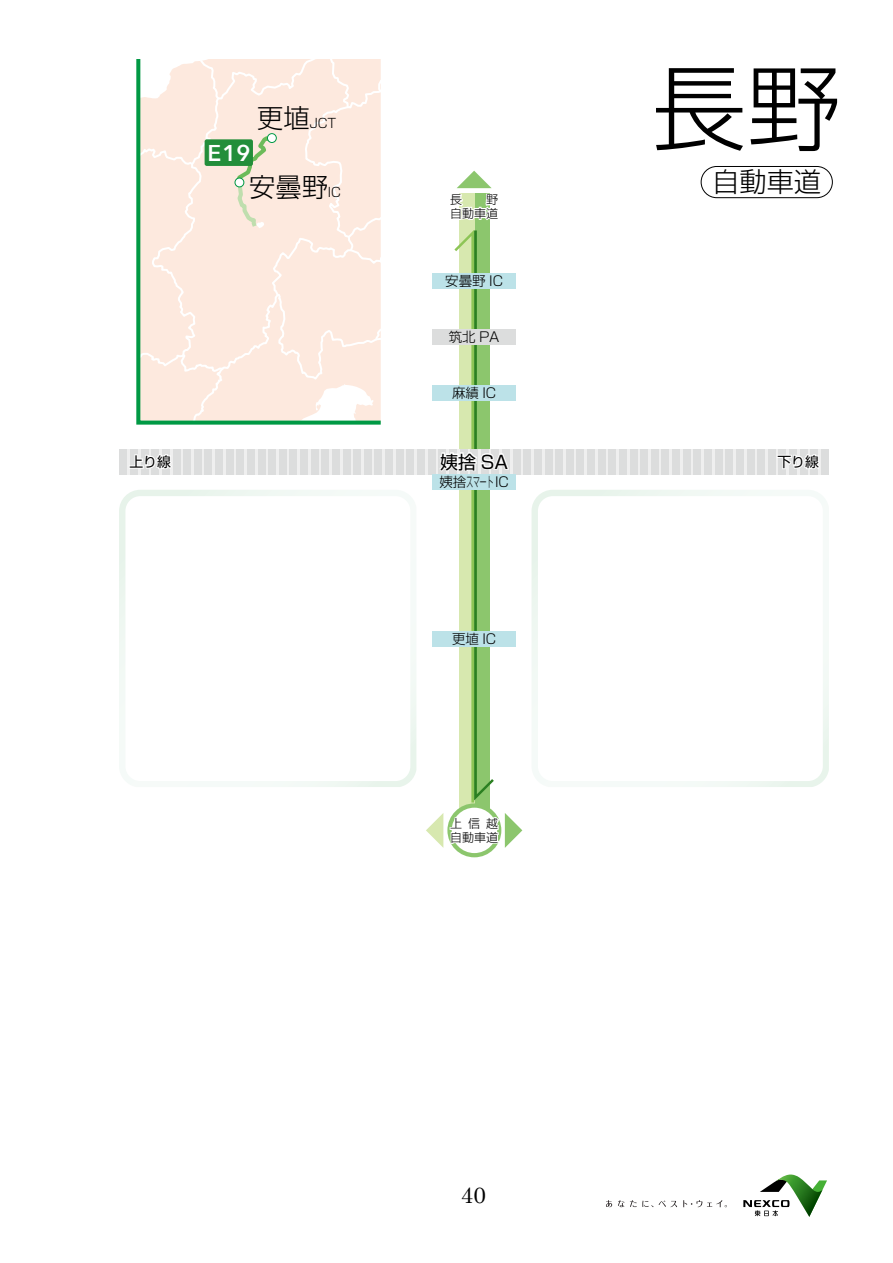
<style>
.page{position:relative;width:893px;height:1263px;background:#fff}
.page>*{position:absolute;margin:0;border:0;box-sizing:border-box;transform-origin:0 0}
.t1{font:300 94.2px "Shin Go Pro";color:#000}
.t2{font:300 27.15px "Shin Go Pro";color:#000}
.t3{font:300 26.25px "Shin Go Pro";color:#000}
.t4{font:600 22.8px "Avenir Next";color:#fff}
.t5{font:22.5px "Century Schoolbook";color:#000}
.t6{font:18px "Shin Go Pro";color:#000}
.t7{font:13.8px "Shin Go Pro";color:#000}
.t8{font:300 13.5px "Shin Go Pro";color:#000}
.t9{font:300 12.9px "Shin Go Pro";color:#000}
.t10{font:300 12px/13.5px "Shin Go Pro";color:#000}
.s1{font-size:26.25px}
.s2{font-size:12.9px}
</style>
<div class="page">
<svg style="left:127px;top:449px;width:694px;height:25px;fill:#efefef"></svg>
<div style="left:120px;top:449px;width:7px;height:25px;background:#dcdddd"></div>
<div style="left:130px;top:449px;width:8px;height:25px;background:#dcdddd"></div>
<div style="left:141px;top:449px;width:7px;height:25px;background:#dcdddd"></div>
<div style="left:152px;top:449px;width:7px;height:25px;background:#dcdddd"></div>
<div style="left:162px;top:449px;width:8px;height:25px;background:#dcdddd"></div>
<div style="left:173px;top:449px;width:7px;height:25px;background:#dcdddd"></div>
<div style="left:183px;top:449px;width:8px;height:25px;background:#dcdddd"></div>
<div style="left:194px;top:449px;width:7px;height:25px;background:#dcdddd"></div>
<div style="left:205px;top:449px;width:7px;height:25px;background:#dcdddd"></div>
<div style="left:215px;top:449px;width:8px;height:25px;background:#dcdddd"></div>
<div style="left:226px;top:449px;width:7px;height:25px;background:#dcdddd"></div>
<div style="left:237px;top:449px;width:7px;height:25px;background:#dcdddd"></div>
<div style="left:247px;top:449px;width:8px;height:25px;background:#dcdddd"></div>
<div style="left:258px;top:449px;width:7px;height:25px;background:#dcdddd"></div>
<div style="left:268px;top:449px;width:8px;height:25px;background:#dcdddd"></div>
<div style="left:279px;top:449px;width:7px;height:25px;background:#dcdddd"></div>
<div style="left:290px;top:449px;width:7px;height:25px;background:#dcdddd"></div>
<div style="left:300px;top:449px;width:8px;height:25px;background:#dcdddd"></div>
<div style="left:311px;top:449px;width:7px;height:25px;background:#dcdddd"></div>
<div style="left:322px;top:449px;width:7px;height:25px;background:#dcdddd"></div>
<div style="left:332px;top:449px;width:8px;height:25px;background:#dcdddd"></div>
<div style="left:343px;top:449px;width:7px;height:25px;background:#dcdddd"></div>
<div style="left:353px;top:449px;width:8px;height:25px;background:#dcdddd"></div>
<div style="left:364px;top:449px;width:8px;height:25px;background:#dcdddd"></div>
<div style="left:375px;top:449px;width:7px;height:25px;background:#dcdddd"></div>
<div style="left:385px;top:449px;width:8px;height:25px;background:#dcdddd"></div>
<div style="left:396px;top:449px;width:7px;height:25px;background:#dcdddd"></div>
<div style="left:407px;top:449px;width:7px;height:25px;background:#dcdddd"></div>
<div style="left:417px;top:449px;width:8px;height:25px;background:#dcdddd"></div>
<div style="left:428px;top:449px;width:7px;height:25px;background:#dcdddd"></div>
<div style="left:513px;top:449px;width:7px;height:25px;background:#dcdddd"></div>
<div style="left:524px;top:449px;width:7px;height:25px;background:#dcdddd"></div>
<div style="left:534px;top:449px;width:8px;height:25px;background:#dcdddd"></div>
<div style="left:545px;top:449px;width:7px;height:25px;background:#dcdddd"></div>
<div style="left:555px;top:449px;width:8px;height:25px;background:#dcdddd"></div>
<div style="left:566px;top:449px;width:7px;height:25px;background:#dcdddd"></div>
<div style="left:577px;top:449px;width:7px;height:25px;background:#dcdddd"></div>
<div style="left:587px;top:449px;width:8px;height:25px;background:#dcdddd"></div>
<div style="left:598px;top:449px;width:7px;height:25px;background:#dcdddd"></div>
<div style="left:609px;top:449px;width:7px;height:25px;background:#dcdddd"></div>
<div style="left:619px;top:449px;width:8px;height:25px;background:#dcdddd"></div>
<div style="left:630px;top:449px;width:7px;height:25px;background:#dcdddd"></div>
<div style="left:640px;top:449px;width:8px;height:25px;background:#dcdddd"></div>
<div style="left:651px;top:449px;width:7px;height:25px;background:#dcdddd"></div>
<div style="left:662px;top:449px;width:7px;height:25px;background:#dcdddd"></div>
<div style="left:672px;top:449px;width:8px;height:25px;background:#dcdddd"></div>
<div style="left:683px;top:449px;width:7px;height:25px;background:#dcdddd"></div>
<div style="left:694px;top:449px;width:7px;height:25px;background:#dcdddd"></div>
<div style="left:704px;top:449px;width:8px;height:25px;background:#dcdddd"></div>
<div style="left:715px;top:449px;width:7px;height:25px;background:#dcdddd"></div>
<div style="left:725px;top:449px;width:8px;height:25px;background:#dcdddd"></div>
<div style="left:736px;top:449px;width:8px;height:25px;background:#dcdddd"></div>
<div style="left:747px;top:449px;width:7px;height:25px;background:#dcdddd"></div>
<div style="left:757px;top:449px;width:8px;height:25px;background:#dcdddd"></div>
<div style="left:768px;top:449px;width:7px;height:25px;background:#dcdddd"></div>
<div style="left:779px;top:449px;width:7px;height:25px;background:#dcdddd"></div>
<div style="left:789px;top:449px;width:8px;height:25px;background:#dcdddd"></div>
<div style="left:800px;top:449px;width:7px;height:25px;background:#dcdddd"></div>
<div style="left:811px;top:449px;width:7px;height:25px;background:#dcdddd"></div>
<div style="left:821px;top:449px;width:8px;height:25px;background:#dcdddd"></div>
<svg style="left:128px;top:453px;width:45px;height:18px"></svg>
<svg style="left:119px;top:490px;width:297px;height:297px"></svg>
<svg style="left:776px;top:453px;width:45px;height:18px"></svg>
<svg style="left:531px;top:490px;width:298px;height:297px"></svg>
<svg style="left:606px;top:1200px;width:6px;height:7px"></svg>
<svg style="left:618px;top:1200px;width:6px;height:7px"></svg>
<svg style="left:683px;top:1200px;width:44px;height:7px"></svg>
<svg style="left:630px;top:1200px;width:47px;height:7px"></svg>
<svg style="left:743px;top:1174px;width:84px;height:43px"></svg>
<div style="left:701px;top:166px;width:132px;height:32px;border:1px solid #000;border-radius:16px"></div>
<svg style="left:438px;top:230px;width:73px;height:572px"></svg>
<div style="left:432px;top:273px;width:84px;height:16px;background:#bce2e8"></div>
<div style="left:432px;top:631px;width:84px;height:16px;background:#bce2e8"></div>
<div style="left:432px;top:329px;width:84px;height:16px;background:#dcdddd"></div>
<svg style="left:457px;top:171px;width:35px;height:51px"></svg>
<div style="left:432px;top:385px;width:84px;height:16px;background:#bce2e8"></div>
<svg style="left:450px;top:805px;width:49px;height:50px"></svg>
<div style="left:447px;top:803px;width:54px;height:54px;border:4px solid #8cc66d;border-radius:50%"></div>
<svg style="left:426px;top:813px;width:96px;height:35px"></svg>
<svg style="left:136px;top:59px;width:245px;height:366px;background:#f5e8db"></svg>
<div style="left:205px;top:139px;width:48px;height:27px;background:#238e3a;border-radius:2px"></div>
<div style="left:432px;top:474px;width:84px;height:15px;background:#bce2e8"></div>
<h3 class="t4" style="left:208px;top:133px;width:44px">E19</h3>
<p class="t9" style="left:257px;top:113px;width:81px"><span class="s1">更埴</span>JCT</p>
<h3 class="t3" style="left:249px;top:165px;width:93px">安曇野<span class="s2">IC</span></h3>
<p class="t10" style="left:450px;top:192px;width:49px">長　　野自動車道</p>
<p class="t8" style="left:445px;top:270px;width:59px">安曇野 IC</p>
<p class="t8" style="left:449px;top:326px;width:52px">筑北 PA</p>
<p class="t8" style="left:452px;top:382px;width:46px">麻績 IC</p>
<h1 class="t1" style="left:652px;top:31px;width:190px">長野</h1>
<h2 class="t2" style="left:712px;top:160px;width:110px">自動車道</h2>
<h3 class="t6" style="left:440px;top:447px;width:69px">姨捨 SA</h3>
<p class="t7" style="left:129px;top:450px;width:43px">上り線</p>
<p class="t7" style="left:777px;top:450px;width:43px">下り線</p>
<p class="t8" style="left:439px;top:471px;width:71px">姨捨スマート IC</p>
<p class="t8" style="left:452px;top:628px;width:46px">更埴 IC</p>
<p class="t10" style="left:450px;top:815px;width:49px">上信越自動車道</p>
<h3 class="t5" style="left:461px;top:1181px;width:27px">40</h3>
</div>
